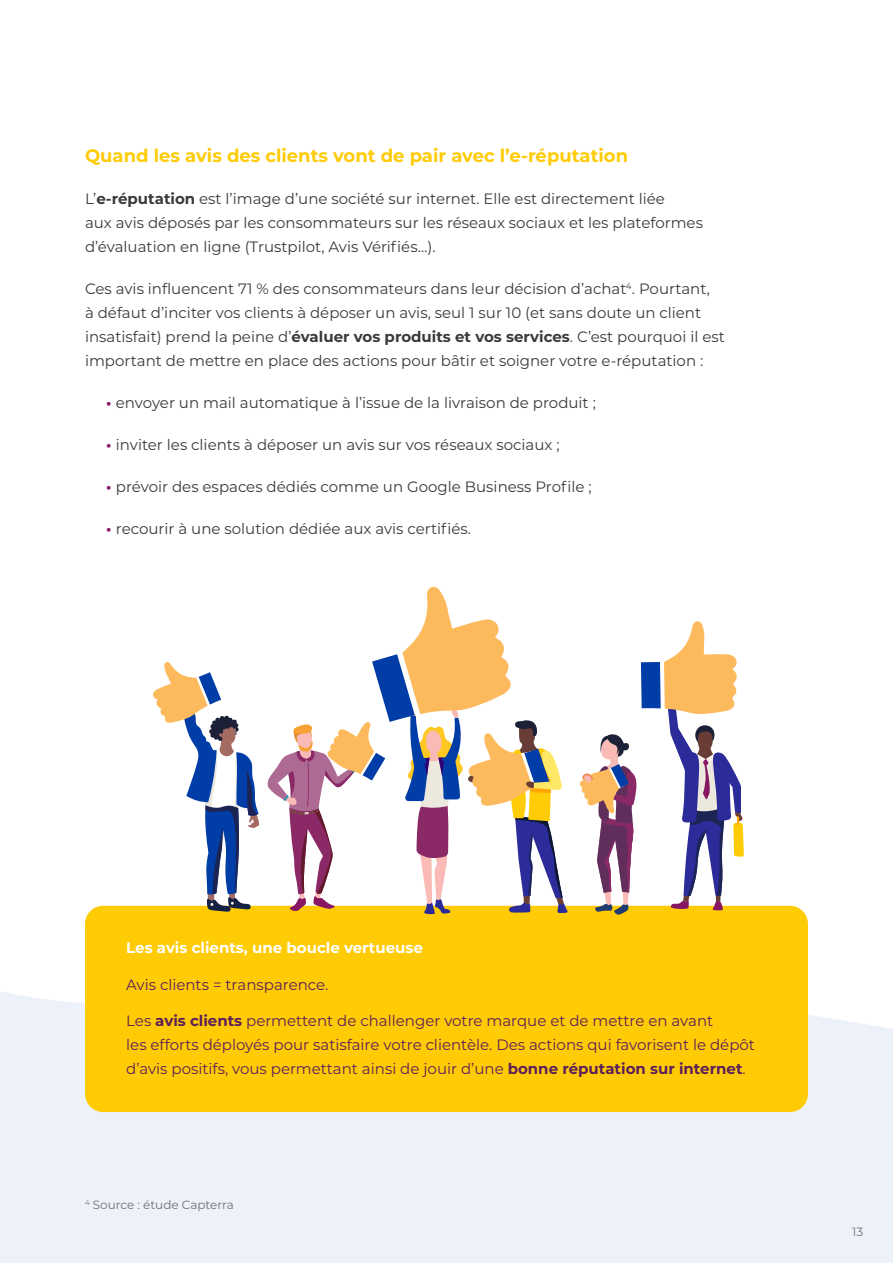
<style>
.page{position:relative;width:893px;height:1263px;background:#fff}
.page>*{position:absolute;margin:0;border:0;box-sizing:border-box;transform-origin:0 0}
.t1{font:700 18px "Montserrat";color:#ffcb05}
.t2{font:15px/24px "Montserrat";color:#3a3a3b}
.t3{font:15px/24px "Montserrat";color:#5c1f59}
.t4{font:700 15px "Montserrat";color:#fff}
.t5{font:12px "Montserrat";color:#706f6f}
.s1{font-weight:700}
.s2{font-weight:700;color:#871763}
</style>
<div class="page">
<div style="left:0;top:991px;width:893px;height:272px;background:#edf2fa"></div>
<div style="left:85px;top:906px;width:723px;height:206px;background:#ffcb05;border-radius:18px"></div>
<svg style="left:578px;top:621px;width:166px;height:294px"></svg>
<svg style="left:267px;top:586px;width:301px;height:328px"></svg>
<svg style="left:151px;top:662px;width:108px;height:250px"></svg>
<p class="t1" style="left:85px;top:143px;width:545px">Quand les avis des clients vont de pair avec l’e-réputation</p>
<p class="t2" style="left:85px;top:186px;width:619px">L’<span class="s1">e-réputation</span> est l’image d’une société sur internet. Elle est directement liée<br>aux avis déposés par les consommateurs sur les réseaux sociaux et les plateformes d’évaluation en ligne (Trustpilot, Avis Vérifiés…).</p>
<p class="t2" style="left:85px;top:276px;width:641px">Ces avis influencent 71 % des consommateurs dans leur décision d’achat<sup>4</sup>. Pourtant,<br>à défaut d’inciter vos clients à déposer un avis, seul 1 sur 10 (et sans doute un client insatisfait) prend la peine d’<span class="s1">évaluer vos produits et vos services</span>. C’est pourquoi il est important de mettre en place des actions pour bâtir et soigner votre e-réputation :</p>
<p class="t2" style="left:106px;top:390px;width:491px"><span class="s2">•</span> envoyer un mail automatique à l’issue de la livraison de produit ;</p>
<p class="t2" style="left:106px;top:432px;width:455px"><span class="s2">•</span> inviter les clients à déposer un avis sur vos réseaux sociaux ;</p>
<p class="t2" style="left:106px;top:474px;width:487px"><span class="s2">•</span> prévoir des espaces dédiés comme un Google Business Profile ;</p>
<p class="t2" style="left:106px;top:516px;width:366px"><span class="s2">•</span> recourir à une solution dédiée aux avis certifiés.</p>
<p class="t4" style="left:126px;top:937px;width:298px">Les avis clients, une boucle vertueuse</p>
<p class="t3" style="left:126px;top:972px;width:204px">Avis clients = transparence.</p>
<p class="t3" style="left:126px;top:1008px;width:630px">Les <span class="s1">avis clients</span> permettent de challenger votre marque et de mettre en avant<br>les efforts déployés pour satisfaire votre clientèle. Des actions qui favorisent le dépôt d’avis positifs, vous permettant ainsi de jouir d’une <span class="s1">bonne réputation sur internet</span>.</p>
<p class="t5" style="left:85px;top:1196px;width:150px"><sup>4</sup> Source : étude Capterra</p>
<p class="t5" style="left:852px;top:1224px;width:13px">13</p>
</div>
